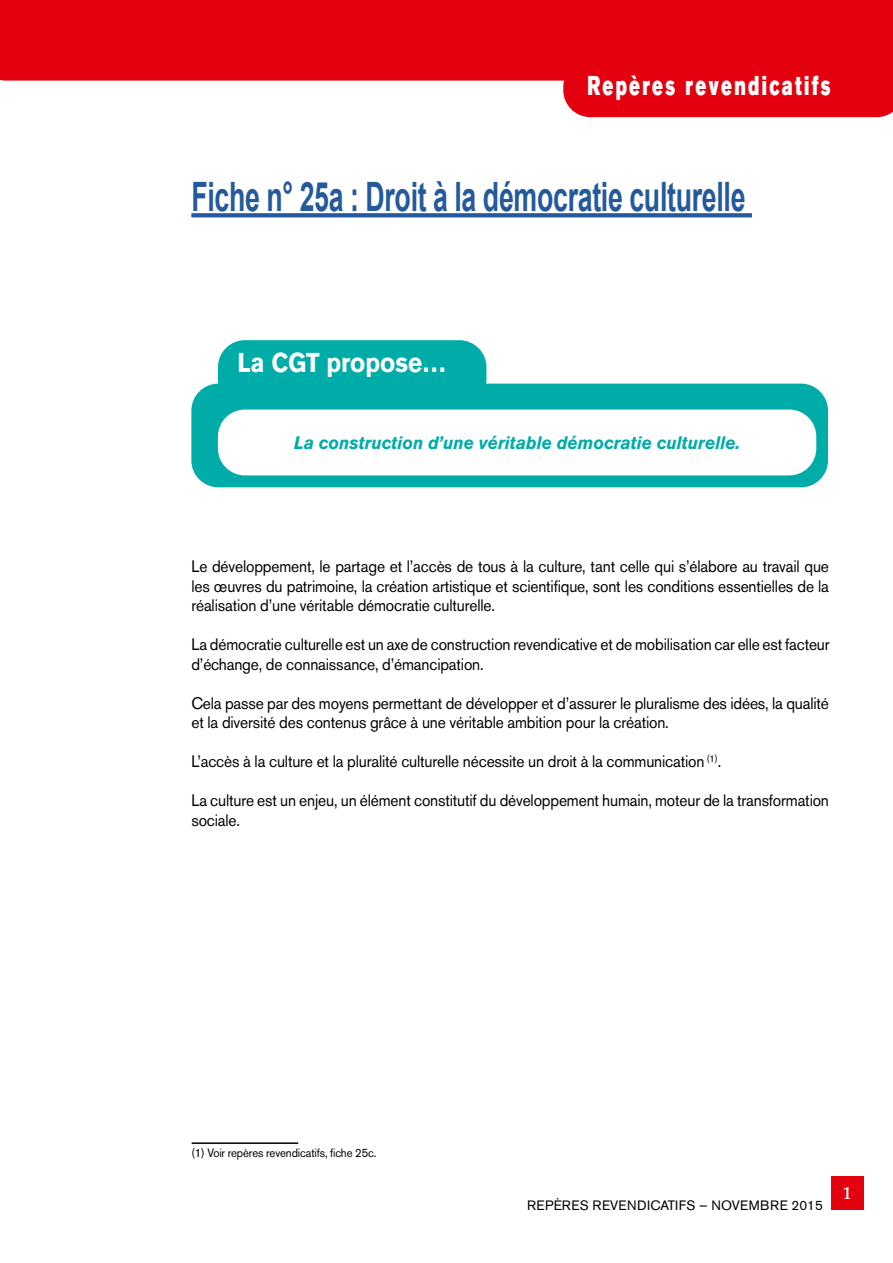
<style>
.page{position:relative;width:893px;height:1263px;background:#fff}
.page>*{position:absolute;margin:0;border:0;box-sizing:border-box;transform-origin:0 0}
.t1{font:700 40.5px "Arial";letter-spacing:-.01em;color:#245a9c;scale:.66 1}
.t2{font:27px "Akzidenz Grotesk BE Super";letter-spacing:.13em;color:#fff;scale:.67 1}
.t3{font:700 27px "Akzidenz Grotesk BE";color:#fff;scale:.9 1}
.t4{font:italic 700 18px "Akzidenz Grotesk BE";color:#00aca8;scale:.95 1}
.t5{font:700 18px "Palatino";color:#fff;scale:.83 1}
.t6{font:16.5px/19.5px "Akzidenz Grotesk BE";letter-spacing:-.01em;color:#000;scale:.94 1}
.t7{font:13.5px "Akzidenz Grotesk BE";letter-spacing:.02em;color:#000}
.t8{font:12px "Akzidenz Grotesk BE";letter-spacing:-.01em;color:#000;scale:.94 1}
</style>
<div class="page">
<div style="left:563px;top:81px;width:330px;height:36px;background:#e3000f"></div>
<div style="left:0;top:0;width:893px;height:81px;background:#e3000f"></div>
<div style="left:831px;top:1176px;width:32px;height:34px;background:#e3000f"></div>
<div style="left:218px;top:340px;width:268px;height:66px;background:#00aca8;border-radius:27px"></div>
<div style="left:191px;top:384px;width:637px;height:103px;background:#00aca8;border-radius:27px"></div>
<div style="left:218px;top:409px;width:598px;height:66px;background:#fff;border-radius:27px"></div>
<svg style="left:191px;top:213px;width:561px;height:4px;background:#2e61a0"></svg>
<hr style="left:192px;top:1142px;width:106px;height:2px;background:#000">
<h2 class="t2" style="left:587px;top:70px;width:365px">Repères revendicatifs</h2>
<h1 class="t1" style="left:191px;top:170px;width:841px">Fiche n° 25a : Droit à la démocratie culturelle</h1>
<h2 class="t3" style="left:237px;top:347px;width:234px">La CGT propose…</h2>
<p class="t4" style="left:294px;top:432px;width:471px">La construction d’une véritable démocratie culturelle.</p>
<p class="t6" style="left:191px;top:557px;width:680px;text-align:justify">Le développement, le partage et l’accès de tous à la culture, tant celle qui s’élabore au travail que les œuvres du patrimoine, la création artistique et scientifique, sont les conditions essentielles de la réalisation d’une véritable démocratie culturelle.</p>
<p class="t6" style="left:191px;top:635px;width:680px">La démocratie culturelle est un axe de construction revendicative et de mobilisation car elle est facteur d’échange, de connaissance, d’émancipation.</p>
<p class="t6" style="left:191px;top:693px;width:680px">Cela passe par des moyens permettant de développer et d’assurer le pluralisme des idées, la qualité et la diversité des contenus grâce à une véritable ambition pour la création.</p>
<p class="t6" style="left:191px;top:752px;width:565px">L’accès à la culture et la pluralité culturelle nécessite un droit à la communication <sup>(1)</sup>.</p>
<p class="t6" style="left:191px;top:791px;width:680px">La culture est un enjeu, un élément constitutif du développement humain, moteur de la transformation sociale.</p>
<p class="t8" style="left:191px;top:1145px;width:198px">(1) Voir repères revendicatifs, fiche 25c.</p>
<p class="t7" style="left:527px;top:1197px;width:297px">REPÈRES REVENDICATIFS — NOVEMBRE 2015</p>
<p class="t5" style="left:843px;top:1178px;width:11px">1</p>
</div>
